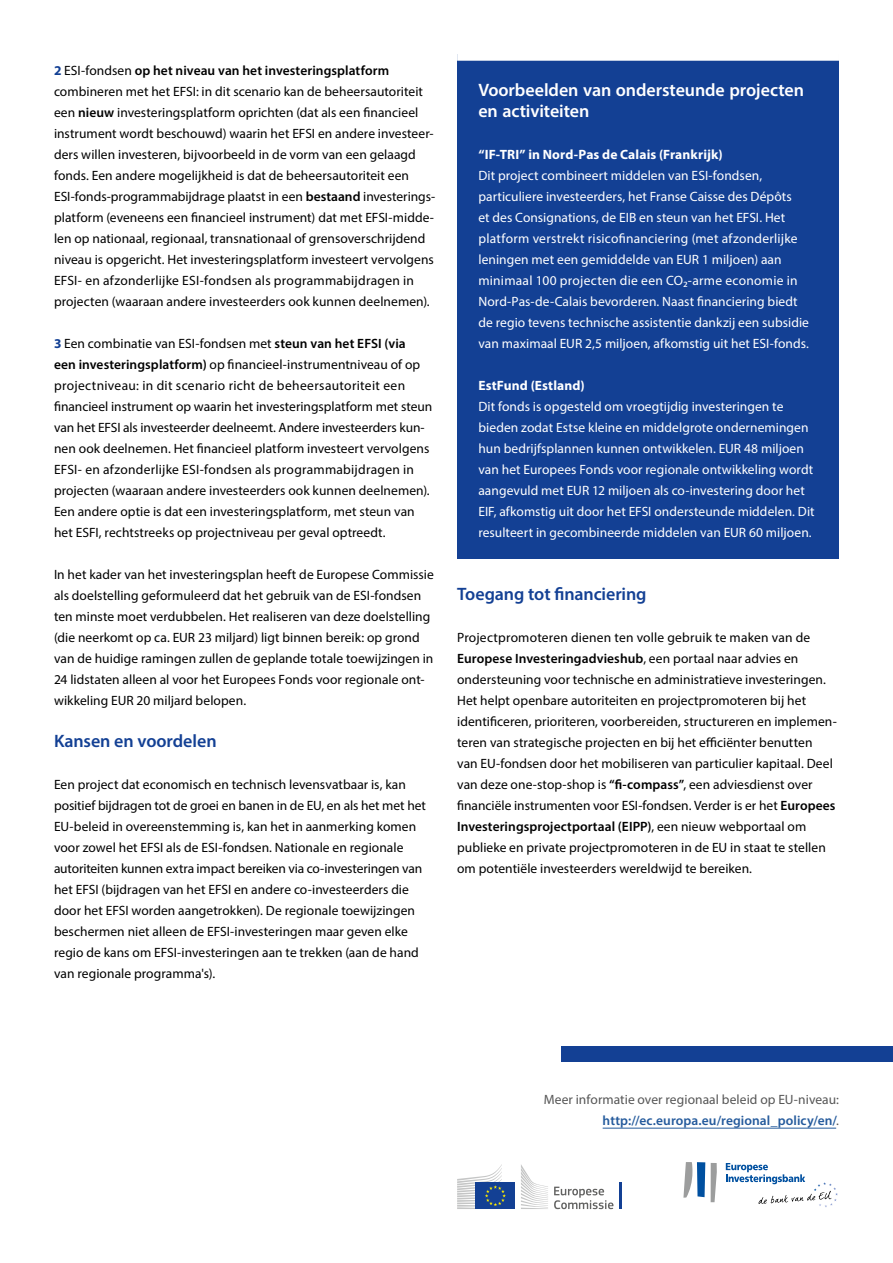
<style>
.page{position:relative;width:893px;height:1263px;background:#fff}
.page>*{position:absolute;margin:0;border:0;box-sizing:border-box;transform-origin:0 0}
.Box_Head_Linie_oben{font:600 18px/21px "Myriad Pro";letter-spacing:-.005em;color:#fff}
.Zwischenhead{font:600 18px "Myriad Pro";letter-spacing:-.005em;color:#134094}
.Fließtext{font:13.5px/21px "Myriad Pro";letter-spacing:.005em;color:#000}
._1_2_3_Fließtext{font:13.5px/21px "Myriad Pro";letter-spacing:.005em;color:#000}
.Box_Text{font:13.5px/21px "Myriad Pro";letter-spacing:.005em;color:#fff}
.Box_Text-2{font:700 13.5px "Myriad Pro";letter-spacing:.01em;color:#fff}
.More_Information{font:13.5px "Myriad Pro";letter-spacing:.005em;color:#565656}
.More_Information-2{font:600 13.5px "Myriad Pro";letter-spacing:.005em;color:#245a9c}
.s1{font-weight:700;color:#134094}
.s2{font-weight:600}
.s3{font-weight:400;color:#565656}
</style>
<div class="page">
<hr style="left:603px;top:1128px;width:233px;height:1px;background:#245a9c">
<div style="left:457px;top:54px;width:382px;height:504px;background:#134094"></div>
<div style="left:457px;top:54px;width:382px;height:7px;background:#fff"></div>
<div style="left:561px;top:1046px;width:332px;height:16px;background:#134094"></div>
<svg style="left:554px;top:1186px;width:59px;height:23px"></svg>
<hr style="left:619px;top:1183px;width:3px;height:26px;background:#134094">
<svg style="left:521px;top:1165px;width:27px;height:44px"></svg>
<div style="left:476px;top:1183px;width:39px;height:26px;background:#134094"></div>
<svg style="left:457px;top:1164px;width:49px;height:45px"></svg>
<svg style="left:683px;top:1162px;width:22px;height:36px"></svg>
<svg style="left:711px;top:1163px;width:6px;height:39px"></svg>
<svg style="left:726px;top:1163px;width:112px;height:44px"></svg>
<p class="_1_2_3_Fließtext" style="left:54px;top:60px;width:383px"><span class="s1">2</span> ESI-fondsen <span class="s2">op het niveau van het investeringsplatform </span>combineren met het EFSI: in dit scenario kan de beheersautoriteit een <span class="s2">nieuw</span> investeringsplatform oprichten (dat als een financieel instrument wordt beschouwd) waarin het EFSI en andere investeer&shy;ders willen investeren, bijvoorbeeld in de vorm van een gelaagd fonds. Een andere mogelijkheid is dat de beheersautoriteit een ESI-fonds-programmabijdrage plaatst in een <span class="s2">bestaand</span> investerings&shy;platform (eveneens een financieel instrument) dat met EFSI-midde&shy;len op nationaal, regionaal, transnationaal of grensoverschrijdend niveau is opgericht. Het investeringsplatform investeert vervolgens EFSI- en afzonderlijke ESI-fondsen als programmabijdragen in projecten (waaraan andere investeerders ook kunnen deelnemen).</p>
<p class="_1_2_3_Fließtext" style="left:54px;top:333px;width:380px"><span class="s1">3</span> Een combinatie van ESI-fondsen met <span class="s2">steun van het EFSI (via<br>een investeringsplatform)</span> op financieel-instrumentniveau of op projectniveau: in dit scenario richt de beheersautoriteit een financieel instrument op waarin het investeringsplatform met steun van het EFSI als investeerder deelneemt. Andere investeerders kun&shy;nen ook deelnemen. Het financieel platform investeert vervolgens EFSI- en afzonderlijke ESI-fondsen als programmabijdragen in projecten (waaraan andere investeerders ook kunnen deelnemen).<br>Een andere optie is dat een investeringsplatform, met steun van het ESFI, rechtstreeks op projectniveau per geval optreedt.</p>
<p class="Fließtext" style="left:54px;top:564px;width:381px">In het kader van het investeringsplan heeft de Europese Commissie als doelstelling geformuleerd dat het gebruik van de ESI-fondsen ten minste moet verdubbelen. Het realiseren van deze doelstelling (die neerkomt op ca. EUR 23 miljard) ligt binnen bereik: op grond van de huidige ramingen zullen de geplande totale toewijzingen in 24 lidstaten alleen al voor het Europees Fonds voor regionale ont&shy;wikkeling EUR 20 miljard belopen.</p>
<p class="Zwischenhead" style="left:54px;top:730px;width:164px">Kansen en voordelen</p>
<p class="Fließtext" style="left:54px;top:774px;width:373px">Een project dat economisch en technisch levensvatbaar is, kan positief bijdragen tot de groei en banen in de EU, en als het met het EU-beleid in overeenstemming is, kan het in aanmerking komen voor zowel het EFSI als de ESI-fondsen. Nationale en regionale autoriteiten kunnen extra impact bereiken via co-investeringen van het EFSI (bijdragen van het EFSI en andere co-investeerders die door het EFSI worden aangetrokken). De regionale toewijzingen beschermen niet alleen de EFSI-investeringen maar geven elke regio de kans om EFSI-investeringen aan te trekken (aan de hand van regionale programma's).</p>
<p class="Box_Head_Linie_oben" style="left:478px;top:79px;width:327px">Voorbeelden van ondersteunde projecten en activiteiten</p>
<p class="Box_Text-2" style="left:478px;top:146px;width:246px">“IF-TRI” in Nord-Pas de Calais (Frankrijk)</p>
<p class="Box_Text" style="left:478px;top:165px;width:332px">Dit project combineert middelen van ESI-fondsen, particuliere investeerders, het Franse Caisse des Dépôts<br>et des Consignations, de EIB en steun van het EFSI. Het platform verstrekt risicofinanciering (met afzonderlijke leningen met een gemiddelde van EUR 1 miljoen) aan minimaal 100 projecten die een CO2-arme economie in Nord-Pas-de-Calais bevorderen. Naast financiering biedt de regio tevens technische assistentie dankzij een subsidie van maximaal EUR 2,5 miljoen, afkomstig uit het ESI-fonds.</p>
<p class="Box_Text-2" style="left:478px;top:377px;width:108px">EstFund (Estland)</p>
<p class="Box_Text" style="left:478px;top:396px;width:338px">Dit fonds is opgesteld om vroegtijdig investeringen te bieden zodat Estse kleine en middelgrote ondernemingen hun bedrijfsplannen kunnen ontwikkelen. EUR 48 miljoen van het Europees Fonds voor regionale ontwikkeling wordt aangevuld met EUR 12 miljoen als co-investering door het EIF, afkomstig uit door het EFSI ondersteunde middelen. Dit resulteert in gecombineerde middelen van EUR 60 miljoen.</p>
<p class="Zwischenhead" style="left:457px;top:583px;width:191px">Toegang tot financiering</p>
<p class="Fließtext" style="left:457px;top:627px;width:381px">Projectpromoteren dienen ten volle gebruik te maken van de <span class="s2">Europese Investeringadvieshub</span>, een portaal naar advies en ondersteuning voor technische en administratieve investeringen.<br>Het helpt openbare autoriteiten en projectpromoteren bij het identificeren, prioriteren, voorbereiden, structureren en implemen&shy;teren van strategische projecten en bij het efficiënter benutten<br>van EU-fondsen door het mobiliseren van particulier kapitaal. Deel van deze one-stop-shop is <span class="s2">“fi-compass”</span>, een adviesdienst over financiële instrumenten voor ESI-fondsen. Verder is er het <span class="s2">Europees Investeringsprojectportaal (EIPP)</span>, een nieuw webportaal om publieke en private projectpromoteren in de EU in staat te stellen om potentiële investeerders wereldwijd te bereiken.</p>
<p class="More_Information" style="left:544px;top:1091px;width:297px">Meer informatie over regionaal beleid op EU-niveau:</p>
<p class="More_Information-2" style="left:603px;top:1112px;width:238px">http://ec.europa.eu/regional_policy/en/<span class="s3">.</span></p>
</div>
